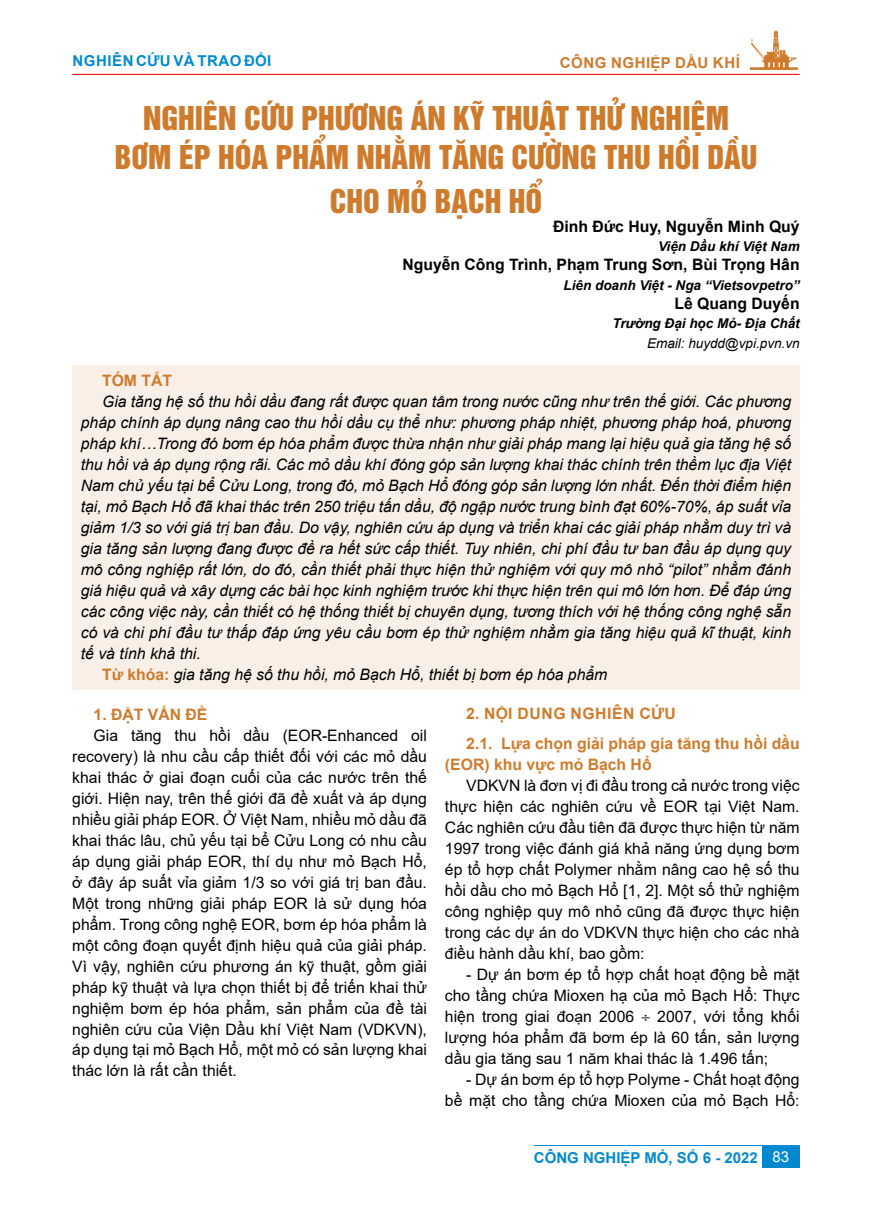
<style>
.page{position:relative;width:872px;height:1212px;background:#fff}
.page>*{position:absolute;margin:0;border:0;box-sizing:border-box;transform-origin:0 0}
.t1{font:30px/39px "UTM Helvet Ins";color:#ce7b2d;text-align:center}
.t2{font:15.75px/21px "Arial";color:#000;text-align:justify}
.t3{font:italic 15.75px "Arial";color:#000}
.t4{font:700 15.75px/29.5px "Arial";color:#ce7b2d}
.t5{font:700 15.75px "Arial";color:#000}
.t6{font:700 15px "Arial";letter-spacing:.01em;color:#0089cf}
.t7{font:700 15px "Arial";letter-spacing:.035em;color:#0089cf}
.t8{font:700 15px "Arial";letter-spacing:.035em;color:#ce7b2d}
.t9{font:italic 700 13.5px "Arial";color:#000}
.t10{font:italic 13.5px "Arial";color:#000}
.s1{font-weight:700;font-style:normal;color:#ce7b2d}
.s2{font-weight:400;color:#fff}
</style>
<div class="page">
<svg style="left:750px;top:30px;width:48px;height:40px"></svg>
<hr style="left:72px;top:74px;width:727px;height:1px;background:#ed1d24">
<div style="left:762px;top:1146px;width:37px;height:21px;background:#0089cf"></div>
<hr style="left:533px;top:1145px;width:266px;height:1px;background:#0089cf">
<div style="left:72px;top:366px;width:727px;height:324px;background:#f9efe6"></div>
<p class="t7" style="left:73px;top:50px;width:200px">NGHIÊN CỨU VÀ TRAO ĐỔI</p>
<p class="t8" style="left:560px;top:52px;width:181px">CÔNG NGHIỆP DẦU KHÍ</p>
<h1 class="t1" style="left:115px;top:97px;width:644px">NGHIÊN CỨU PHƯƠNG ÁN KỸ THUẬT THỬ NGHIỆM<br>BƠM ÉP HÓA PHẨM NHẰM TĂNG CƯỜNG THU HỒI DẦU</h1>
<h1 class="t1" style="left:330px;top:179px;width:214px">CHO MỎ BẠCH HỔ</h1>
<p class="t5" style="left:553px;top:215px;width:248px">Đinh Đức Huy, Nguyễn Minh Quý</p>
<p class="t9" style="left:658px;top:237px;width:143px">Viện Dầu khí Việt Nam</p>
<p class="t5" style="left:402px;top:253px;width:399px">Nguyễn Công Trình, Phạm Trung Sơn, Bùi Trọng Hân</p>
<p class="t9" style="left:563px;top:276px;width:238px">Liên doanh Việt - Nga “Vietsovpetro”</p>
<p class="t5" style="left:674px;top:292px;width:127px">Lê Quang Duyến</p>
<p class="t9" style="left:612px;top:314px;width:189px">Trường Đại học Mỏ- Địa Chất</p>
<p class="t10" style="left:647px;top:334px;width:154px">Email: huydd@vpi.pvn.vn</p>
<p class="t4" style="left:102px;top:366px;width:71px">TÓM TẮT</p>
<p class="t3" style="left:102px;top:391px;width:690px">Gia tăng hệ số thu hồi dầu đang rất được quan tâm trong nước cũng như trên thế giới. Các phương</p>
<p class="t3" style="left:81px;top:412px;width:712px">pháp chính áp dụng nâng cao thu hồi dầu cụ thể như: phương pháp nhiệt, phương pháp hoá, phương</p>
<p class="t3" style="left:81px;top:433px;width:712px">pháp khí…Trong đó bơm ép hóa phẩm được thừa nhận như giải pháp mang lại hiệu quả gia tăng hệ số</p>
<p class="t3" style="left:81px;top:454px;width:712px">thu hồi và áp dụng rộng rãi. Các mỏ dầu khí đóng góp sản lượng khai thác chính trên thềm lục địa Việt</p>
<p class="t3" style="left:81px;top:475px;width:712px">Nam chủ yếu tại bể Cửu Long, trong đó, mỏ Bạch Hổ đóng góp sản lượng lớn nhất. Đến thời điểm hiện</p>
<p class="t3" style="left:81px;top:496px;width:712px">tại, mỏ Bạch Hổ đã khai thác trên 250 triệu tấn dầu, độ ngập nước trung bình đạt 60%-70%, áp suất vỉa</p>
<p class="t3" style="left:81px;top:517px;width:712px">giảm 1/3 so với giá trị ban đầu. Do vậy, nghiên cứu áp dụng và triển khai các giải pháp nhằm duy trì và</p>
<p class="t3" style="left:81px;top:538px;width:712px">gia tăng sản lượng đang được đề ra hết sức cấp thiết. Tuy nhiên, chi phí đầu tư ban đầu áp dụng quy</p>
<p class="t3" style="left:81px;top:559px;width:712px">mô công nghiệp rất lớn, do đó, cần thiết phải thực hiện thử nghiệm với quy mô nhỏ “pilot” nhằm đánh</p>
<p class="t3" style="left:81px;top:580px;width:712px">giá hiệu quả và xây dựng các bài học kinh nghiệm trước khi thực hiện trên qui mô lớn hơn. Để đáp ứng</p>
<p class="t3" style="left:81px;top:601px;width:712px">các công việc này, cần thiết có hệ thống thiết bị chuyên dụng, tương thích với hệ thống công nghệ sẵn</p>
<p class="t3" style="left:81px;top:622px;width:712px">có và chi phí đầu tư thấp đáp ứng yêu cầu bơm ép thử nghiệm nhằm gia tăng hiệu quả kĩ thuật, kinh</p>
<p class="t3" style="left:81px;top:643px;width:121px">tế và tính khả thi.</p>
<p class="t3" style="left:102px;top:664px;width:507px"><span class="s1">Từ khóa:</span> gia tăng hệ số thu hồi, mỏ Bạch Hổ, thiết bị bơm ép hóa phẩm</p>
<p class="t4" style="left:94px;top:699px;width:115px">1. ĐẶT VẤN ĐỀ</p>
<p class="t2" style="left:72px;top:724px;width:356px;text-indent:21px">Gia tăng thu hồi dầu (EOR-Enhanced oil recovery) là nhu cầu cấp thiết đối với các mỏ dầu khai thác ở giai đoạn cuối của các nước trên thế giới. Hiện nay, trên thế giới đã đề xuất và áp dụng nhiều giải pháp EOR. Ở Việt Nam, nhiều mỏ dầu đã khai thác lâu, chủ yếu tại bể Cửu Long có nhu cầu áp dụng giải pháp EOR, thí dụ như mỏ Bạch Hổ, ở đây áp suất vỉa giảm 1/3 so với giá trị ban đầu.<br>Một trong những giải pháp EOR là sử dụng hóa phẩm. Trong công nghệ EOR, bơm ép hóa phẩm là một công đoạn quyết định hiệu quả của giải pháp.<br>Vì vậy, nghiên cứu phương án kỹ thuật, gồm giải pháp kỹ thuật và lựa chọn thiết bị để triến khai thử nghiệm bơm ép hóa phẩm, sản phẩm của đề tài nghiên cứu của Viện Dầu khí Việt Nam (VDKVN), áp dụng tại mỏ Bạch Hổ, một mỏ có sản lượng khai thác lớn là rất cần thiết.</p>
<p class="t4" style="left:466px;top:699px;width:335px">2. NỘI DUNG NGHIÊN CỨU<br>2.1. Lựa chọn giải pháp gia tăng thu hồi dầu</p>
<p class="t4" style="left:445px;top:750px;width:208px">(EOR) khu vực mỏ Bạch Hổ</p>
<p class="t2" style="left:445px;top:775px;width:356px;text-indent:21px">VDKVN là đơn vị đi đầu trong cả nước trong việc thực hiện các nghiên cứu về EOR tại Việt Nam.<br>Các nghiên cứu đầu tiên đã được thực hiện từ năm 1997 trong việc đánh giá khả năng ứng dụng bơm ép tổ hợp chất Polymer nhằm nâng cao hệ số thu hồi dầu cho mỏ Bạch Hổ [1, 2]. Một số thử nghiệm công nghiệp quy mô nhỏ cũng đã được thực hiện trong các dự án do VDKVN thực hiện cho các nhà điều hành dầu khí, bao gồm:</p>
<p class="t2" style="left:445px;top:964px;width:356px;text-indent:21px">- Dự án bơm ép tổ hợp chất hoạt động bề mặt cho tầng chứa Mioxen hạ của mỏ Bạch Hổ: Thực hiện trong giai đoạn 2006</p>
<p class="t2" style="left:445px;top:1006px;width:356px;text-indent:212px">2007, với tổng khối lượng hóa phẩm đã bơm ép là 60 tấn, sản lượng dầu gia tăng sau 1 năm khai thác là 1.496 tấn;</p>
<p class="t2" style="left:445px;top:1069px;width:356px;text-align:right">- Dự án bơm ép tổ hợp Polyme - Chất hoạt động bề mặt cho tầng chứa Mioxen của mỏ Bạch Hổ:</p>
<p class="t6" style="left:534px;top:1147px;width:257px">CÔNG NGHIỆP MỎ, SỐ 6 - 2022 <span class="s2">83</span></p>
</div>
